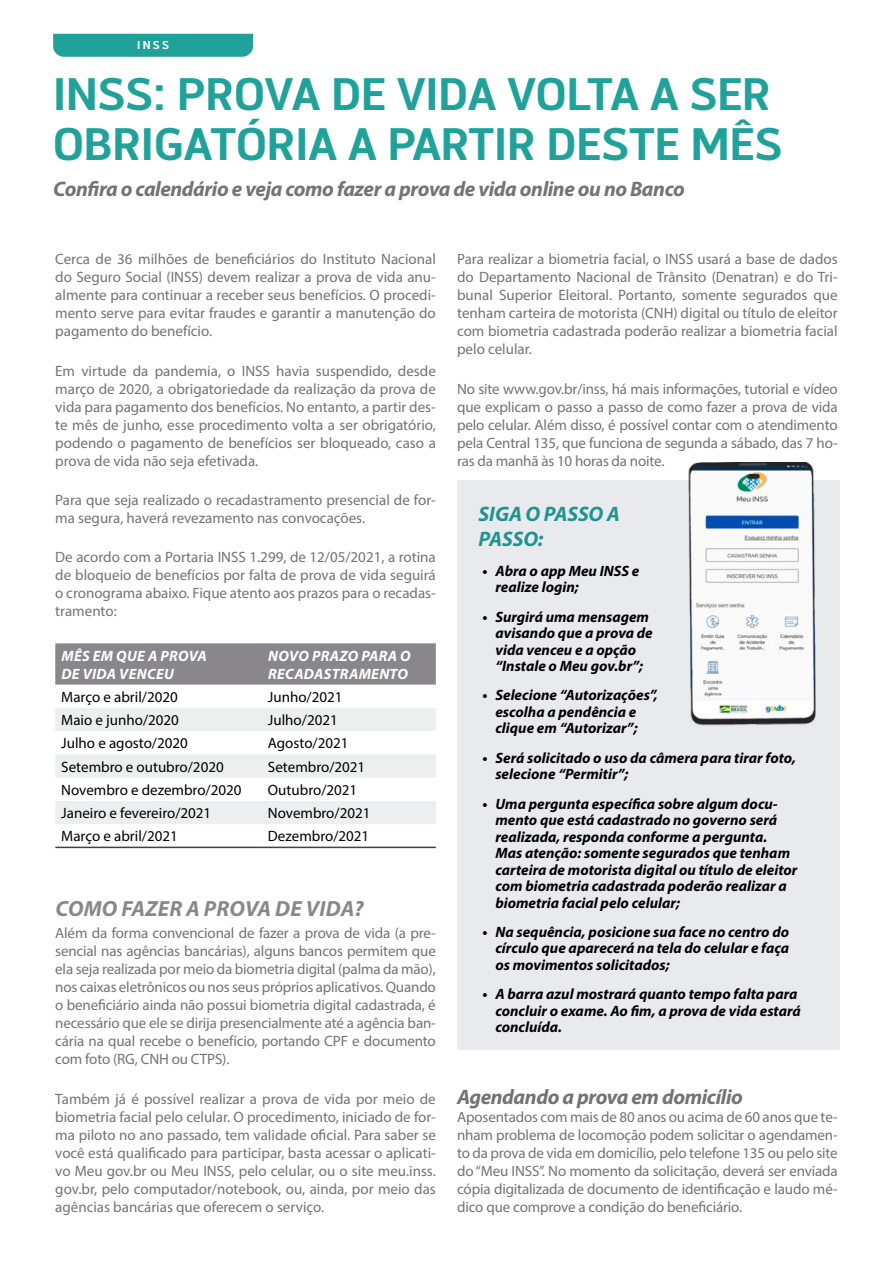
<style>
.page{position:relative;width:893px;height:1263px;background:#fff}
.page>*{position:absolute;margin:0;border:0;box-sizing:border-box;transform-origin:0 0}
.t1{font:700 44.7px/49.9px "Centuma";color:#20a29b}
.t2{font:italic 700 22.05px "Myriad Pro";letter-spacing:.01em;color:#89878c}
.t3{font:italic 700 21px "Myriad Pro";letter-spacing:-.02em;color:#737277}
.t4{font:italic 700 21px/25.2px "Myriad Pro";color:#20a29b}
.t5{font:15px/18px "Myriad Pro";color:#737277;text-align:justify}
.t6{font:italic 700 15px/16.5px "Myriad Pro";color:#000}
.t7{font:15px "Myriad Pro";color:#000}
.t8{font:italic 700 15px/18px "Myriad Pro";letter-spacing:.02em;color:#fff}
.t9{font:700 11.25px "Centuma";color:#fff}
</style>
<div class="page">
<div style="left:55px;top:643px;width:381px;height:42px;background:#89878c"></div>
<svg style="left:55px;top:708px;width:381px;height:116px"></svg>
<hr style="left:55px;top:847px;width:207px;height:1px;background:#434141">
<hr style="left:262px;top:847px;width:174px;height:1px;background:#434141">
<div style="left:457px;top:480px;width:383px;height:570px;background:#e9eaed"></div>
<div style="left:53px;top:34px;width:200px;height:23px;background:#20a29b"></div>
<img style="left:688px;top:463px;width:128px;height:262px">
<p class="t9" style="left:137px;top:38px;width:33px">INSS</p>
<h1 class="t1" style="left:53px;top:67px;width:731px">INSS: PROVA DE VIDA VOLTA A SER<br>OBRIGATÓRIA A PARTIR DESTE MÊS</h1>
<h3 class="t3" style="left:53px;top:176px;width:633px">Confira o calendário e veja como fazer a prova de vida online ou no Banco</h3>
<p class="t5" style="left:55px;top:250px;width:382px">Cerca de 36 milhões de beneficiários do Instituto Nacional do Seguro Social (INSS) devem realizar a prova de vida anu&shy;almente para continuar a receber seus benefícios. O procedi&shy;mento serve para evitar fraudes e garantir a manutenção do pagamento do benefício.</p>
<p class="t5" style="left:55px;top:361px;width:382px">Em virtude da pandemia, o INSS havia suspendido, desde março de 2020, a obrigatoriedade da realização da prova de vida para pagamento dos benefícios. No entanto, a partir des&shy;te mês de junho, esse procedimento volta a ser obrigatório, podendo o pagamento de benefícios ser bloqueado, caso a prova de vida não seja efetivada.</p>
<p class="t5" style="left:55px;top:490px;width:382px">Para que seja realizado o recadastramento presencial de for&shy;ma segura, haverá revezamento nas convocações.</p>
<p class="t5" style="left:55px;top:548px;width:382px">De acordo com a Portaria INSS 1.299, de 12/05/2021, a rotina de bloqueio de benefícios por falta de prova de vida seguirá o cronograma abaixo. Fique atento aos prazos para o recadas&shy;tramento:</p>
<p class="t8" style="left:61px;top:646px;width:147px">MÊS EM QUE A PROVA<br>DE VIDA VENCEU</p>
<p class="t8" style="left:268px;top:646px;width:144px">NOVO PRAZO PARA O<br>RECADASTRAMENTO</p>
<p class="t7" style="left:61px;top:688px;width:118px">Março e abril/2020</p>
<p class="t7" style="left:268px;top:688px;width:76px">Junho/2021</p>
<p class="t7" style="left:61px;top:711px;width:119px">Maio e junho/2020</p>
<p class="t7" style="left:268px;top:711px;width:71px">Julho/2021</p>
<p class="t7" style="left:61px;top:734px;width:128px">Julho e agosto/2020</p>
<p class="t7" style="left:268px;top:734px;width:82px">Agosto/2021</p>
<p class="t7" style="left:61px;top:757px;width:164px">Setembro e outubro/2020</p>
<p class="t7" style="left:268px;top:757px;width:99px">Setembro/2021</p>
<p class="t7" style="left:61px;top:781px;width:182px">Novembro e dezembro/2020</p>
<p class="t7" style="left:268px;top:781px;width:91px">Outubro/2021</p>
<p class="t7" style="left:61px;top:804px;width:151px">Janeiro e fevereiro/2021</p>
<p class="t7" style="left:268px;top:804px;width:104px">Novembro/2021</p>
<p class="t7" style="left:61px;top:827px;width:118px">Março e abril/2021</p>
<p class="t7" style="left:268px;top:827px;width:103px">Dezembro/2021</p>
<h2 class="t2" style="left:55px;top:894px;width:310px">COMO FAZER A PROVA DE VIDA?</h2>
<p class="t5" style="left:55px;top:924px;width:382px">Além da forma convencional de fazer a prova de vida (a pre&shy;sencial nas agências bancárias), alguns bancos permitem que ela seja realizada por meio da biometria digital (palma da mão), nos caixas eletrônicos ou nos seus próprios aplicativos. Quando o beneficiário ainda não possui biometria digital cadastrada, é necessário que ele se dirija presencialmente até a agência ban&shy;cária na qual recebe o benefício, portando CPF e documento com foto (RG, CNH ou CTPS).</p>
<p class="t5" style="left:55px;top:1089px;width:382px">Também já é possível realizar a prova de vida por meio de biometria facial pelo celular. O procedimento, iniciado de for&shy;ma piloto no ano passado, tem validade oficial. Para saber se você está qualificado para participar, basta acessar o aplicati&shy;vo Meu gov.br ou Meu INSS, pelo celular, ou o site meu.inss. gov.br, pelo computador/notebook, ou, ainda, por meio das agências bancárias que oferecem o serviço.</p>
<p class="t5" style="left:457px;top:250px;width:382px">Para realizar a biometria facial, o INSS usará a base de dados do Departamento Nacional de Trânsito (Denatran) e do Tri&shy;bunal Superior Eleitoral. Portanto, somente segurados que tenham carteira de motorista (CNH) digital ou título de eleitor com biometria cadastrada poderão realizar a biometria facial pelo celular.</p>
<p class="t5" style="left:457px;top:379px;width:382px">No site www.gov.br/inss, há mais informações, tutorial e vídeo que explicam o passo a passo de como fazer a prova de vida pelo celular. Além disso, é possível contar com o atendimento pela Central 135, que funciona de segunda a sábado, das 7 ho&shy;ras da manhã às 10 horas da noite.</p>
<h3 class="t4" style="left:479px;top:500px;width:143px">SIGA O PASSO A<br>PASSO:</h3>
<p class="t6" style="left:495px;top:562px;width:146px;text-indent:-13px">• Abra o app Meu INSS e realize login;</p>
<p class="t6" style="left:495px;top:608px;width:159px;text-indent:-13px">• Surgirá uma mensagem avisando que a prova de vida venceu e a opção “Instale o Meu gov.br”;</p>
<p class="t6" style="left:483px;top:687px;width:177px;text-align:center">• Selecione “Autorizações”, escolha a pendência e clique em “Autorizar”;</p>
<p class="t6" style="left:495px;top:749px;width:302px;text-indent:-13px">• Será solicitado o uso da câmera para tirar foto, selecione “Permitir”;</p>
<p class="t6" style="left:495px;top:795px;width:304px;text-indent:-13px">• Uma pergunta específica sobre algum docu&shy;mento que está cadastrado no governo será realizada, responda conforme a pergunta.<br>Mas atenção: somente segurados que tenham carteira de motorista digital ou título de eleitor com biometria cadastrada poderão realizar a biometria facial pelo celular;</p>
<p class="t6" style="left:495px;top:923px;width:295px;text-align:justify;text-indent:-13px">• Na sequência, posicione sua face no centro do círculo que aparecerá na tela do celular e faça os movimentos solicitados;</p>
<p class="t6" style="left:495px;top:985px;width:307px;text-indent:-13px">• A barra azul mostrará quanto tempo falta para concluir o exame. Ao fim, a prova de vida estará concluída.</p>
<h3 class="t3" style="left:457px;top:1083px;width:287px">Agendando a prova em domicílio</h3>
<p class="t5" style="left:457px;top:1107px;width:382px">Aposentados com mais de 80 anos ou acima de 60 anos que te&shy;nham problema de locomoção podem solicitar o agendamen&shy;to da prova de vida em domicílio, pelo telefone 135 ou pelo site do “Meu INSS”. No momento da solicitação, deverá ser enviada cópia digitalizada de documento de identificação e laudo mé&shy;dico que comprove a condição do beneficiário.</p>
</div>
